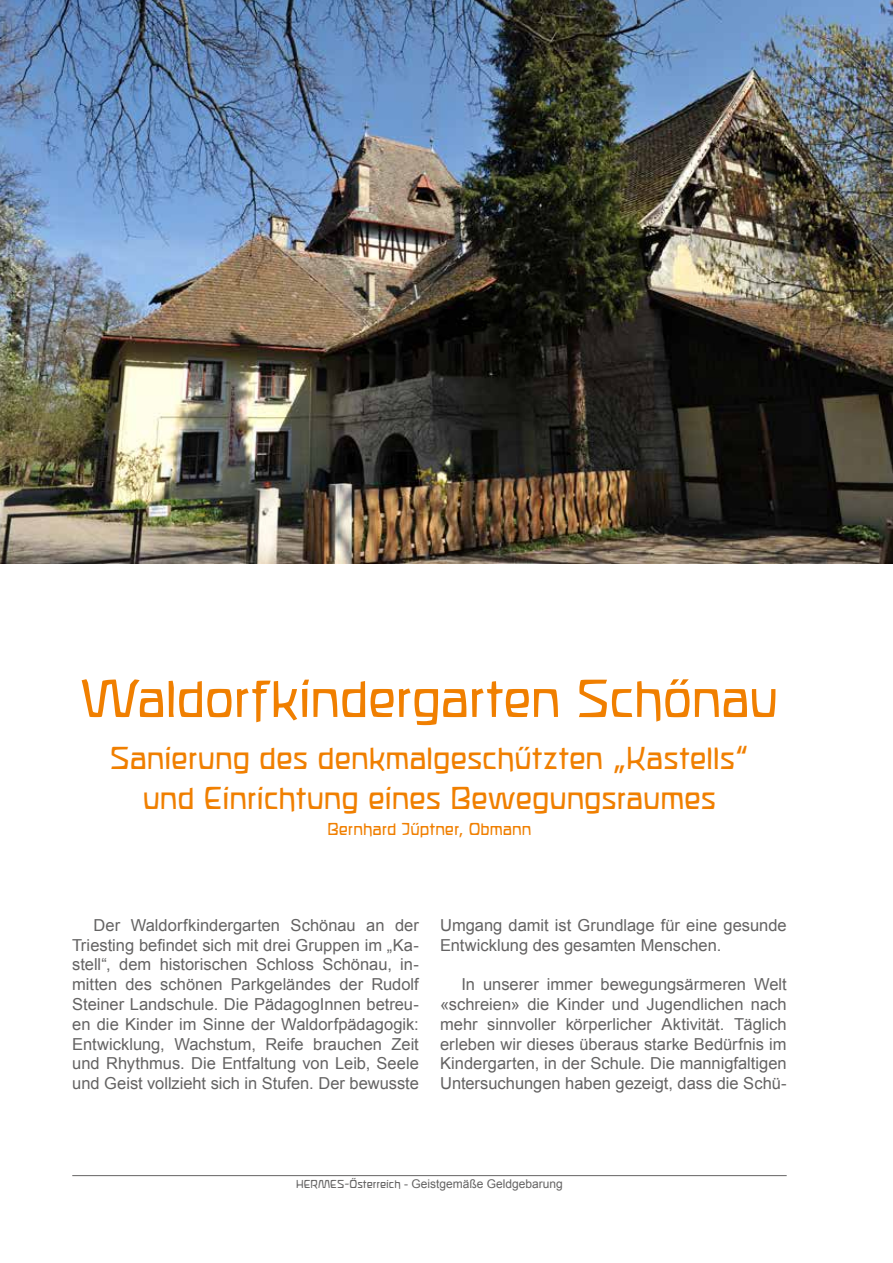
<style>
.page{position:relative;width:893px;height:1263px;background:#fff}
.page>*{position:absolute;margin:0;border:0;box-sizing:border-box;transform-origin:0 0}
.t1{font:55.5px "ROBIRKE";letter-spacing:-.01em;color:#f07f00}
.t2{font:33px/39.6px "ROBIRKE";letter-spacing:-.005em;color:#f07f00;text-align:center}
.t3{font:18px "ROBIRKE";color:#f07f00}
.t4{font:16.5px/19.8px "Arial";color:#646363;text-align:justify}
.t5{font:12px "Arial";color:#646363}
.s1{font-family:"ROBIRKE"}
</style>
<div class="page">
<img style="left:0;top:0;width:893px;height:563px">
<hr style="left:72px;top:1175px;width:715px;height:1px;background:#646363">
<h1 class="t1" style="left:81px;top:669px;width:699px">Waldorfkindergarten Schönau</h1>
<h2 class="t2" style="left:110px;top:739px;width:640px">Sanierung des denkmalgeschützten „Kastells“ und Einrichtung eines Bewegungsraumes</h2>
<p class="t3" style="left:327px;top:819px;width:206px">Bernhard Jüptner, Obmann</p>
<p class="t4" style="left:72px;top:915px;width:348px;text-indent:21px">Der Waldorfkindergarten Schönau an der Triesting befindet sich mit drei Gruppen im „Ka&shy;stell“, dem historischen Schloss Schönau, in&shy;mitten des schönen Parkgeländes der Rudolf Steiner Landschule. Die PädagogInnen betreu&shy;en die Kinder im Sinne der Waldorfpädagogik:<br>Entwicklung, Wachstum, Reife brauchen Zeit und Rhythmus. Die Entfaltung von Leib, Seele und Geist vollzieht sich in Stufen. Der bewusste</p>
<p class="t4" style="left:440px;top:915px;width:348px">Umgang damit ist Grundlage für eine gesunde<br>Entwicklung des gesamten Menschen.</p>
<p class="t4" style="left:440px;top:974px;width:348px;text-indent:21px">In unserer immer bewegungsärmeren Welt «schreien» die Kinder und Jugendlichen nach mehr sinnvoller körperlicher Aktivität. Täglich erleben wir dieses überaus starke Bedürfnis im Kindergarten, in der Schule. Die mannigfaltigen Untersuchungen haben gezeigt, dass die Schü-</p>
<p class="t5" style="left:296px;top:1176px;width:268px"><span class="s1">HERMES-Österreich</span> - Geistgemäße Geldgebarung</p>
</div>
